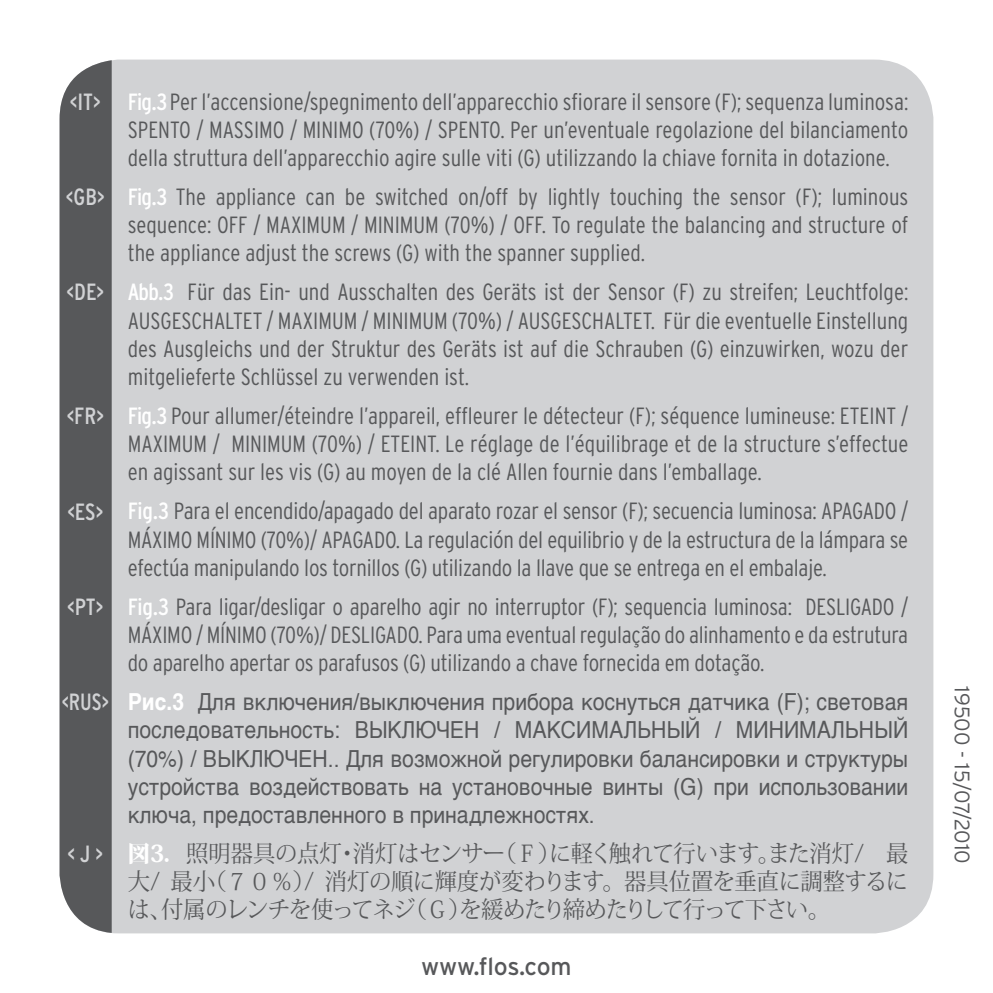
<style>
.page{position:relative;width:993px;height:993px;background:#fff}
.page>*{position:absolute;margin:0;border:0;box-sizing:border-box;transform-origin:0 0}
.t1{font:24.5px "Interstate";letter-spacing:-.01em;color:#57585a}
.t2{font:300 condensed 23.45px/28px "Interstate";color:#57585a;text-align:justify}
.t3{font:23.45px/28px "Helvetica";color:#57585a;text-align:justify;scale:.9 1}
.t4{font:23.45px/28px "Koz Min Pro";letter-spacing:-.045em;color:#57585a;text-align:justify;scale:.95 1}
.t5{font:condensed 23.45px "Interstate";color:#d1d2d4}
.t6{font:condensed 23.45px "Interstate";color:#d1d2d4;scale:.95 1}
.t7{font:300 21px "Interstate";color:#57585a}
.s1{font-weight:400;color:#fff}
.s2{font-weight:700;color:#fff}
.s3{font-weight:800;color:#fff}
</style>
<div class="page">
<div style="left:60px;top:60px;width:873px;height:873px;background:#d1d2d4;border-radius:60px"></div>
<div style="left:60px;top:60px;width:52px;height:872px;background:#57585a"></div>
<p class="t5" style="left:70px;top:88px;width:32px">&lt;IT&gt;</p>
<p class="t5" style="left:66px;top:183px;width:40px">&lt;GB&gt;</p>
<p class="t5" style="left:67px;top:279px;width:39px">&lt;DE&gt;</p>
<p class="t5" style="left:67px;top:402px;width:39px">&lt;FR&gt;</p>
<p class="t5" style="left:67px;top:498px;width:37px">&lt;ES&gt;</p>
<p class="t5" style="left:67px;top:593px;width:38px">&lt;PT&gt;</p>
<p class="t6" style="left:62px;top:688px;width:51px">&lt;RUS&gt;</p>
<p class="t5" style="left:67px;top:840px;width:37px">&lt; J &gt;</p>
<p class="t2" style="left:128px;top:87px;width:781px"><span class="s1">Fig.3</span> Per l’accensione/spegnimento dell’apparecchio sfiorare il sensore (F); sequenza luminosa:<br>SPENTO / MASSIMO / MINIMO (70%) / SPENTO. Per un’eventuale regolazione del bilanciamento della struttura dell’apparecchio agire sulle viti (G) utilizzando la chiave fornita in dotazione.</p>
<p class="t2" style="left:128px;top:182px;width:781px"><span class="s1">Fig.3</span> The appliance can be switched on/off by lightly touching the sensor (F); luminous sequence: OFF / MAXIMUM / MINIMUM (70%) / OFF. To regulate the balancing and structure of the appliance adjust the screws (G) with the spanner supplied.</p>
<p class="t2" style="left:128px;top:278px;width:781px"><span class="s1">Abb.3</span> Für das Ein- und Ausschalten des Geräts ist der Sensor (F) zu streifen; Leuchtfolge:<br>AUSGESCHALTET / MAXIMUM / MINIMUM (70%) / AUSGESCHALTET. Für die eventuelle Einstellung des Ausgleichs und der Struktur des Geräts ist auf die Schrauben (G) einzuwirken, wozu der mitgelieferte Schlüssel zu verwenden ist.</p>
<p class="t2" style="left:128px;top:401px;width:781px"><span class="s1">Fig.3</span> Pour allumer/éteindre l’appareil, effleurer le détecteur (F); séquence lumineuse: ETEINT / MAXIMUM / MINIMUM (70%) / ETEINT. Le réglage de l’équilibrage et de la structure s’effectue en agissant sur les vis (G) au moyen de la clé Allen fournie dans l’emballage.</p>
<p class="t2" style="left:128px;top:496px;width:781px"><span class="s1">Fig.3</span> Para el encendido/apagado del aparato rozar el sensor (F); secuencia luminosa: APAGADO / MÁXIMO MÍNIMO (70%)/ APAGADO. La regulación del equilibrio y de la estructura de la lámpara se efectúa manipulando los tornillos (G) utilizando la llave que se entrega en el embalaje.</p>
<p class="t2" style="left:128px;top:592px;width:781px"><span class="s1">Fig.3</span> Para ligar/desligar o aparelho agir no interruptor (F); sequencia luminosa: DESLIGADO / MÁXIMO / MÍNIMO (70%)/ DESLIGADO. Para uma eventual regulação do alinhamento e da estrutura do aparelho apertar os parafusos (G) utilizando a chave fornecida em dotação.</p>
<p class="t3" style="left:128px;top:688px;width:868px"><span class="s2">Рис.3</span> Для включения/выключения прибора коснуться датчика (F); cветовая последовательность: ВЫКЛЮЧЕН / МАКСИМАЛЬНЫЙ / МИНИМАЛЬНЫЙ (70%) / ВЫКЛЮЧЕН.. Для возможной регулировки балансировки и структуры устройства воздействовать на установочные винты (G) при использовании ключа, предоставленного в принадлежностях.</p>
<p class="t4" style="left:128px;top:838px;width:822px"><span class="s3">図3．</span>照明器具の点灯・消灯はセンサー（Ｆ）に軽く触れて行います。また消灯/ 最大/ 最小（７０％）/ 消灯の順に輝度が変わります。器具位置を垂直に調整するには、付属のレンチを使ってネジ（Ｇ）を緩めたり締めたりして行って下さい。</p>
<p class="t1" style="left:421px;top:951px;width:152px">www.flos.com</p>
<p class="t7" style="left:973px;top:686px;width:179px;rotate:90deg">19500 - 15/07/2010</p>
</div>
